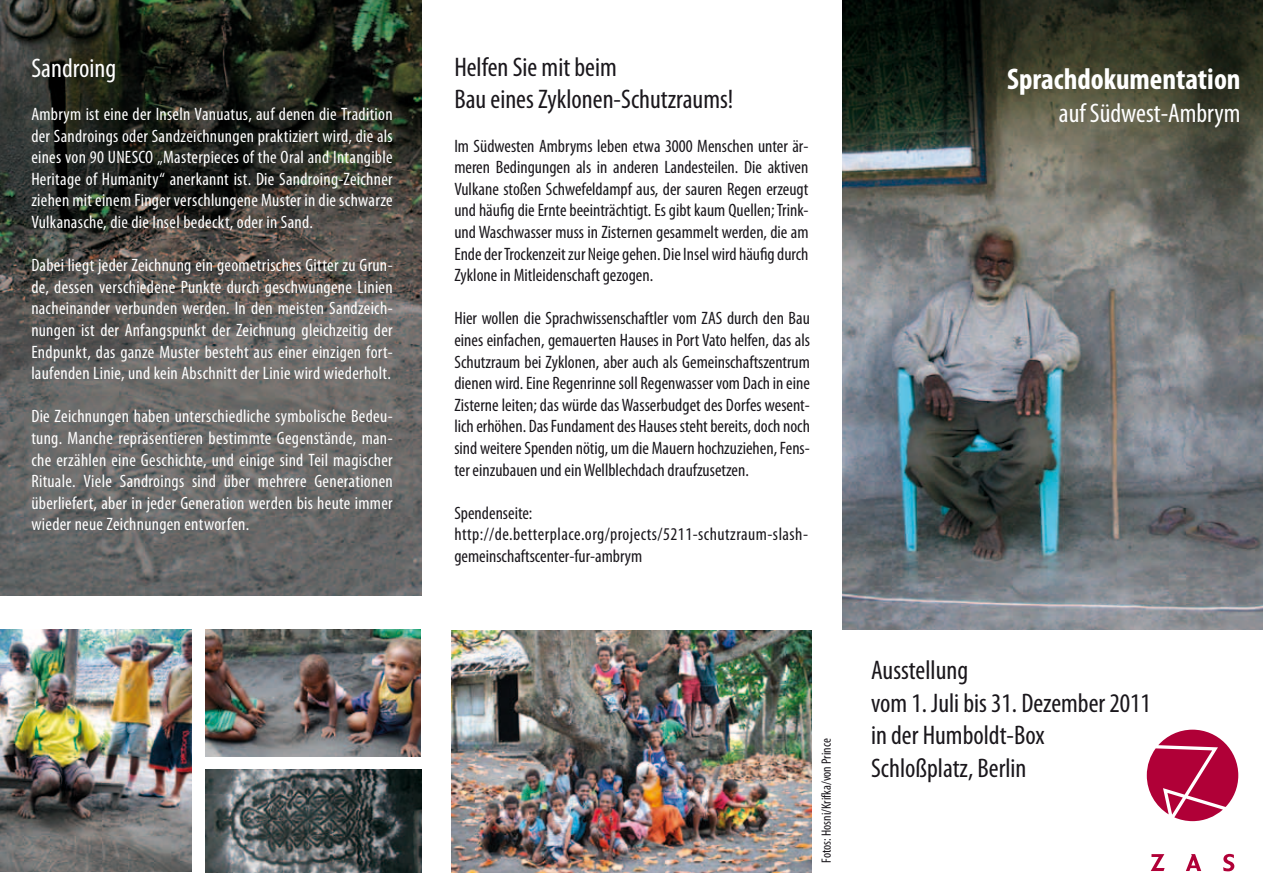
<style>
.page{position:relative;width:1263px;height:893px;background:#fff}
.page>*{position:absolute;margin:0;border:0;box-sizing:border-box;transform-origin:0 0}
.t1{font:700 condensed 30px "Myriad Pro";color:#fff}
.t2{font:condensed 27px/32.4px "Myriad Pro";color:#1a171c}
.t3{font:condensed 27px "Myriad Pro";color:#fff}
.t4{font:condensed 18px/21.6px "Myriad Pro";letter-spacing:.015em;color:#fff;text-align:justify}
.t5{font:condensed 18px/21.6px "Myriad Pro";color:#1a171c;text-align:justify}
.t6{font:condensed 18px/21.6px "Myriad Pro";letter-spacing:.02em;color:#1a171c}
.t7{font:condensed 13.5px "Myriad Pro";color:#1a171c}
.s1{color:#19171c}
</style>
<div class="page">
<img style="left:0;top:0;width:422px;height:595px">
<img style="left:842px;top:0;width:421px;height:629px">
<img style="left:0;top:629px;width:191px;height:243px">
<img style="left:205px;top:629px;width:216px;height:128px">
<img style="left:206px;top:770px;width:216px;height:102px">
<svg style="left:1147px;top:730px;width:91px;height:91px"></svg>
<svg style="left:1151px;top:854px;width:83px;height:17px"></svg>
<img style="left:451px;top:630px;width:360px;height:242px">
<h2 class="t3" style="left:31px;top:52px;width:86px">Sandroing</h2>
<p class="t4" style="left:31px;top:103px;width:363px">Ambrym ist eine der Inseln Vanuatus, auf denen die Tradition der Sandroings oder Sandzeichnungen praktiziert wird, die als eines von 90 UNESCO „Masterpieces of the Oral and Intangible Heritage of Humanity“ anerkannt ist. Die Sandroing-Zeichner ziehen mit einem Finger verschlungene Muster in die schwarze Vulkanasche, die die Insel bedeckt, oder in Sand.</p>
<p class="t4" style="left:31px;top:254px;width:363px">Dabei liegt jeder Zeichnung ein geometrisches Gitter zu Grun&shy;de, dessen verschiedene Punkte durch geschwungene Linien nacheinander verbunden werden. In den meisten Sandzeich&shy;nungen ist der Anfangspunkt der Zeichnung gleichzeitig der Endpunkt, das ganze Muster besteht aus einer einzigen fort&shy;laufenden Linie, und kein Abschnitt der Linie wird wiederholt.</p>
<p class="t4" style="left:31px;top:405px;width:363px">Die Zeichnungen haben unterschiedliche symbolische Bedeu&shy;tung. Manche repräsentieren bestimmte Gegenstände, man&shy;che erzählen eine Geschichte, und einige sind Teil magischer Rituale. Viele Sandroings sind über mehrere Generationen überliefert, aber in jeder Generation werden bis heute immer wieder neue Zeichnungen entworfen.</p>
<h2 class="t2" style="left:454px;top:51px;width:281px">Helfen Sie mit beim<br>Bau eines Zyklonen-Schutzraums!</h2>
<p class="t5" style="left:454px;top:135px;width:356px">Im Südwesten Ambryms leben etwa 3000 Menschen unter är&shy;meren Bedingungen als in anderen Landesteilen. Die aktiven Vulkane stoßen Schwefeldampf aus, der sauren Regen erzeugt und häufig die Ernte beeinträchtigt. Es gibt kaum Quellen; Trink&shy;und Waschwasser muss in Zisternen gesammelt werden, die am Ende der Trockenzeit zur Neige gehen. Die Insel wird häufig durch Zyklone in Mitleidenschaft gezogen.</p>
<p class="t5" style="left:454px;top:307px;width:357px">Hier wollen die Sprachwissenschaftler vom ZAS durch den Bau eines einfachen, gemauerten Hauses in Port Vato helfen, das als Schutzraum bei Zyklonen, aber auch als Gemeinschaftszentrum dienen wird. Eine Regenrinne soll Regenwasser vom Dach in eine <span class="s1">Zisterne</span> leiten; das würde das Wasserbudget des Dorfes wesent&shy;lich erhöhen. Das Fundament des Hauses steht bereits, doch noch sind weitere Spenden nötig, um die Mauern hochzuziehen, Fens&shy;ter einzubauen und ein Wellblechdach draufzusetzen.</p>
<p class="t6" style="left:454px;top:502px;width:355px">Spendenseite: http://de.betterplace.org/projects/5211-schutzraum-slash&shy;gemeinschaftscenter-fur-ambrym</p>
<p class="t7" style="left:818px;top:863px;width:126px;rotate:-90deg">Fotos: Hosni/Krifka/von Prince</p>
<h1 class="t1" style="left:1007px;top:61px;width:235px">Sprachdokumentation</h1>
<h2 class="t3" style="left:1059px;top:97px;width:183px">auf Südwest-Ambrym</h2>
<h2 class="t2" style="left:871px;top:654px;width:281px">Ausstellung<br>vom 1. Juli bis 31. Dezember 2011 in der Humboldt-Box<br>Schloßplatz, Berlin</h2>
</div>
